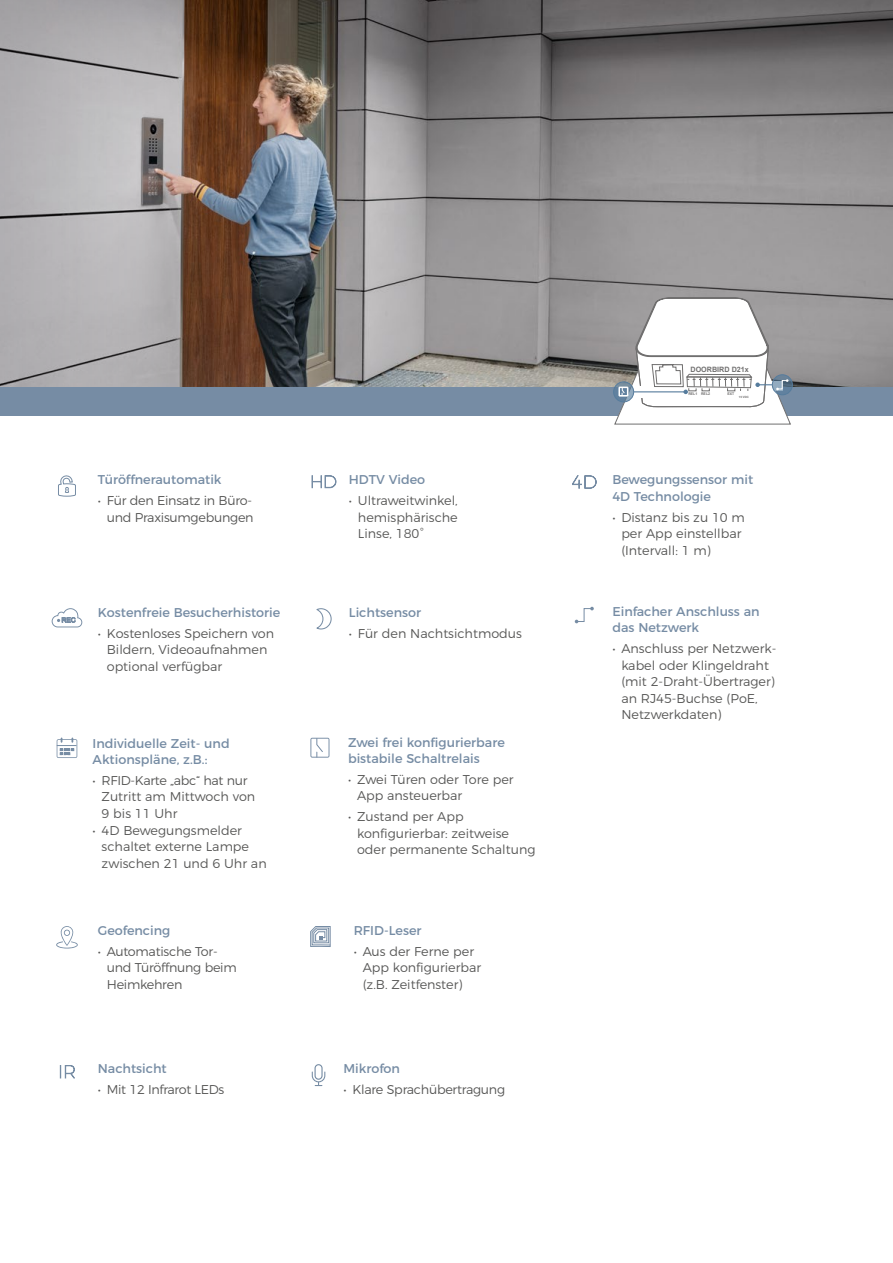
<style>
.page{position:relative;width:893px;height:1263px;background:#fff}
.page>*{position:absolute;margin:0;border:0;box-sizing:border-box;transform-origin:0 0}
.t1{font:300 12.75px/16.5px "Montserrat";color:#575756}
.t2{font:12.75px/16.5px "Montserrat";color:#768ca4}
.t3{font:300 12.75px/16.5px "Montserrat";letter-spacing:-.02em;color:#575756;text-align:right}
.t4{font:300 12.75px "Montserrat";letter-spacing:-.025em;color:#575756}
.t5{font:700 7.35px "Arial";color:#706f6f}
.t6{font:700 3.6px "Arial";color:#706f6f}
.t7{font:700 3px "Arial";color:#706f6f}
</style>
<div class="page">
<img style="left:328px;top:0;width:565px;height:387px">
<div style="left:0;top:387px;width:893px;height:29px;background:#768ca4"></div>
<svg style="left:57px;top:738px;width:20px;height:20px"></svg>
<svg style="left:58px;top:475px;width:18px;height:22px"></svg>
<svg style="left:316px;top:608px;width:16px;height:21px"></svg>
<svg style="left:52px;top:608px;width:30px;height:19px"></svg>
<svg style="left:56px;top:926px;width:22px;height:22px"></svg>
<div style="left:59px;top:1065px;width:16px;height:13px;background:#e8ecf0"></div>
<svg style="left:60px;top:1065px;width:15px;height:13px"></svg>
<svg style="left:312px;top:475px;width:24px;height:13px"></svg>
<svg style="left:572px;top:475px;width:24px;height:14px"></svg>
<svg style="left:310px;top:926px;width:21px;height:21px"></svg>
<svg style="left:575px;top:607px;width:19px;height:16px"></svg>
<svg style="left:310px;top:738px;width:19px;height:20px"></svg>
<svg style="left:0;top:0;width:328px;height:387px;background:#8e8582"></svg>
<div style="left:314px;top:1064px;width:9px;height:16px;border:1px solid #768ca4;border-radius:3px"></div>
<svg style="left:312px;top:1071px;width:13px;height:15px"></svg>
<div style="left:772px;top:374px;width:21px;height:21px;border:1px solid #567c9d;border-radius:50%"></div>
<svg style="left:613px;top:297px;width:179px;height:128px"></svg>
<p class="t2" style="left:98px;top:470px;width:125px">Türöffnerautomatik</p>
<p class="t3" style="left:98px;top:491px;width:157px">• Für den Einsatz in Büro&shy;und Praxisumgebungen</p>
<p class="t2" style="left:98px;top:603px;width:184px">Kostenfreie Besucherhistorie</p>
<p class="t1" style="left:107px;top:624px;width:169px;text-indent:-9px">• Kostenloses Speichern von<br>Bildern, Videoaufnahmen optional verfügbar</p>
<p class="t2" style="left:93px;top:734px;width:139px">Individuelle Zeit- und<br>Aktionspläne, z.B.:</p>
<p class="t1" style="left:102px;top:771px;width:155px;text-indent:-9px">• RFID-Karte „abc“ hat nur<br>Zutritt am Mittwoch von<br>9 bis 11 Uhr</p>
<p class="t1" style="left:102px;top:821px;width:167px;text-indent:-9px">• 4D Bewegungsmelder schaltet externe Lampe zwischen 21 und 6 Uhr an</p>
<p class="t2" style="left:98px;top:921px;width:74px">Geofencing</p>
<p class="t3" style="left:107px;top:942px;width:131px;text-align:left;text-indent:-9px">• Automatische Tor&shy;und Türöffnung beim<br>Heimkehren</p>
<p class="t2" style="left:98px;top:1059px;width:71px">Nachtsicht</p>
<p class="t4" style="left:98px;top:1079px;width:128px">• Mit 12 Infrarot LEDs</p>
<p class="t2" style="left:349px;top:470px;width:78px">HDTV Video</p>
<p class="t1" style="left:358px;top:491px;width:101px;text-align:justify;text-indent:-9px">• Ultraweitwinkel, hemisphärische Linse, 180°</p>
<p class="t2" style="left:349px;top:603px;width:74px">Lichtsensor</p>
<p class="t1" style="left:349px;top:624px;width:175px">• Für den Nachtsichtmodus</p>
<p class="t2" style="left:348px;top:733px;width:158px">Zwei frei konfigurierbare bistabile Schaltrelais</p>
<p class="t1" style="left:357px;top:770px;width:158px;text-indent:-9px">• Zwei Türen oder Tore per<br>App ansteuerbar</p>
<p class="t1" style="left:357px;top:807px;width:180px;text-indent:-9px">• Zustand per App konfigurierbar: zeitweise oder permanente Schaltung</p>
<p class="t2" style="left:354px;top:921px;width:69px">RFID-Leser</p>
<p class="t1" style="left:363px;top:942px;width:120px;text-indent:-9px">• Aus der Ferne per<br>App konfigurierbar (z.B. Zeitfenster)</p>
<p class="t2" style="left:343px;top:1059px;width:58px">Mikrofon</p>
<p class="t3" style="left:343px;top:1080px;width:163px">• Klare Sprachübertragung</p>
<p class="t5" style="left:690px;top:364px;width:60px">DOORBIRD D21x</p>
<p class="t6" style="left:688px;top:391px;width:23px">REL1 REL2</p>
<p class="t6" style="left:727px;top:391px;width:8px">EXT</p>
<p class="t7" style="left:739px;top:395px;width:12px">15 VDC</p>
<p class="t2" style="left:612px;top:470px;width:142px">Bewegungssensor mit<br>4D Technologie</p>
<p class="t1" style="left:621px;top:508px;width:125px;text-indent:-9px">• Distanz bis zu 10 m per App einstellbar (Intervall: 1 m)</p>
<p class="t2" style="left:612px;top:602px;width:149px">Einfacher Anschluss an das Netzwerk</p>
<p class="t1" style="left:621px;top:639px;width:157px;text-indent:-9px">• Anschluss per Netzwerk&shy;kabel oder Klingeldraht (mit 2-Draht-Übertrager) an RJ45-Buchse (PoE,<br>Netzwerkdaten)</p>
</div>
